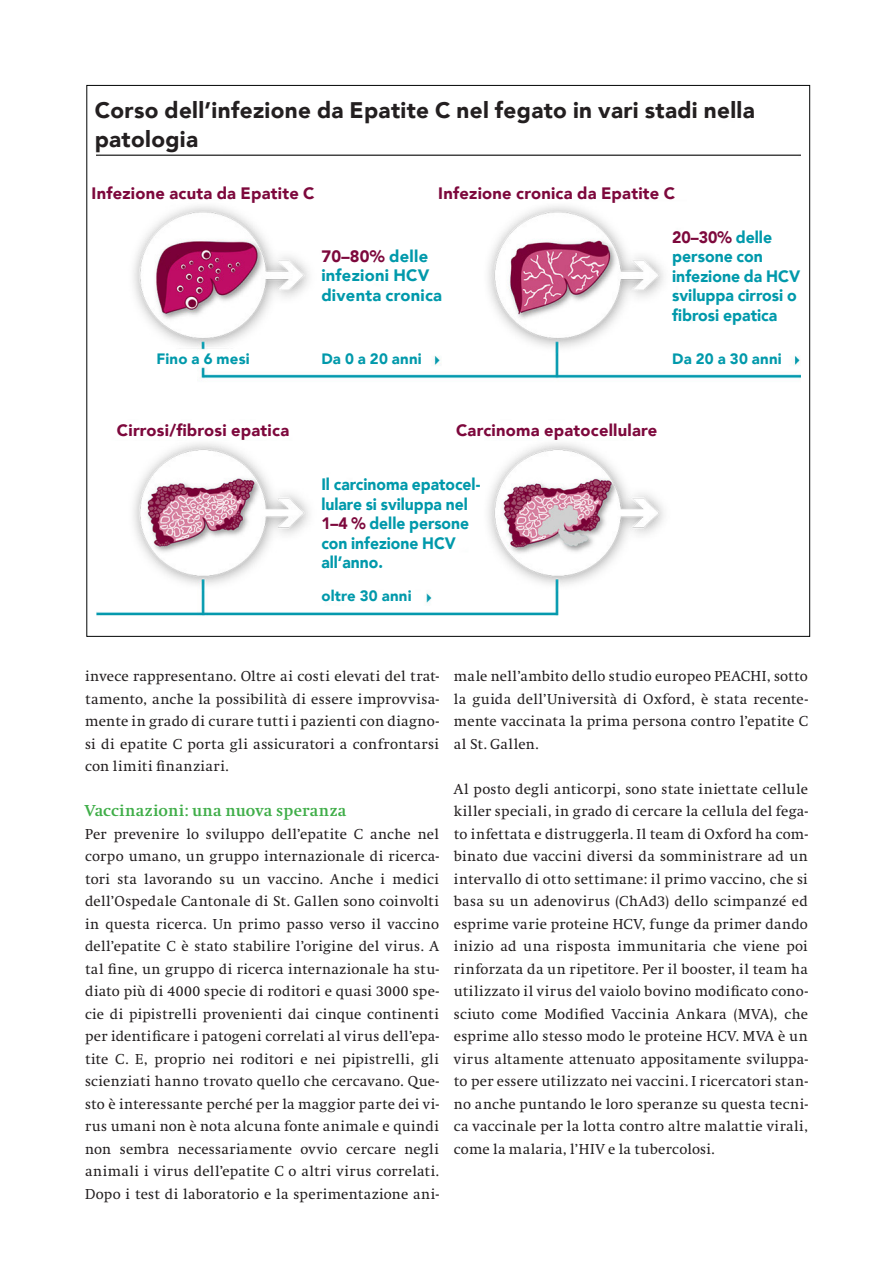
<style>
.page{position:relative;width:893px;height:1263px;background:#fff}
.page>*{position:absolute;margin:0;border:0;box-sizing:border-box;transform-origin:0 0}
.t1{font:900 22.5px/28.5px "Avenir";letter-spacing:.015em;color:#231f20}
.t2{font:900 16.5px "Avenir";letter-spacing:.015em;color:#7d083c}
.t3{font:900 16.5px/19.5px "Avenir";color:#0099ab;scale:.95 1}
.t4{font:900 16.5px/19.5px "Avenir";color:#0099ab;scale:.96 1}
.t5{font:900 16.5px/19.5px "Avenir";color:#0099ab}
.t6{font:700 16.5px "Swift";letter-spacing:.02em;color:#40ae49}
.t7{font:15px/22.5px "Swift";letter-spacing:.015em;color:#231f20;text-align:justify}
.t8{font:900 15px "Avenir";letter-spacing:.015em;color:#0099ab}
.s1{color:#7d083c}
</style>
<div class="page">
<img style="left:96px;top:154px;width:704px;height:462px">
<h1 class="t1" style="left:95px;top:95px;width:662px">Corso dell’infezione da Epatite C nel fegato in vari stadi nella patologia</h1>
<p class="t2" style="left:438px;top:179px;width:238px">Infezione cronica da Epatite C</p>
<p class="t2" style="left:92px;top:179px;width:225px">Infezione acuta da Epatite C</p>
<p class="t5" style="left:321px;top:246px;width:122px"><span class="s1">70–80%</span> delle infezioni HCV diventa cronica</p>
<p class="t8" style="left:156px;top:346px;width:95px">Fino a 6 mesi</p>
<p class="t8" style="left:321px;top:346px;width:102px">Da 0 a 20 anni</p>
<p class="t4" style="left:672px;top:227px;width:135px"><span class="s1">20–30%</span> delle persone con infezione da HCV sviluppa cirrosi o fibrosi epatica</p>
<p class="t8" style="left:672px;top:346px;width:111px">Da 20 a 30 anni</p>
<p class="t2" style="left:117px;top:416px;width:174px">Cirrosi/fibrosi epatica</p>
<p class="t2" style="left:456px;top:416px;width:203px">Carcinoma epatocellulare</p>
<p class="t3" style="left:321px;top:474px;width:169px">Il carcinoma epatocel&shy;lulare si sviluppa nel<br><span class="s1">1–4 %</span> delle persone con infezione HCV all’anno.</p>
<p class="t8" style="left:321px;top:583px;width:92px">oltre 30 anni</p>
<p class="t7" style="left:85px;top:665px;width:355px">invece rappresentano. Oltre ai costi elevati del trat&shy;tamento, anche la possibilità di essere improvvisa&shy;mente in grado di curare tutti i pazienti con diagno&shy;si di epatite C porta gli assicuratori a confrontarsi con limiti finanziari.</p>
<p class="t6" style="left:85px;top:802px;width:263px">Vaccinazioni: una nuova speranza</p>
<p class="t7" style="left:85px;top:823px;width:355px">Per prevenire lo sviluppo dell’epatite C anche nel corpo umano, un gruppo internazionale di ricerca&shy;tori sta lavorando su un vaccino. Anche i medici dell’Ospedale Cantonale di St. Gallen sono coinvolti in questa ricerca. Un primo passo verso il vaccino dell’epatite C è stato stabilire l’origine del virus. A tal fine, un gruppo di ricerca internazionale ha stu&shy;diato più di 4000 specie di roditori e quasi 3000 spe&shy;cie di pipistrelli provenienti dai cinque continenti per identificare i patogeni correlati al virus dell’epa&shy;tite C. E, proprio nei roditori e nei pipistrelli, gli scienziati hanno trovato quello che cercavano. Que&shy;sto è interessante perché per la maggior parte dei vi&shy;rus umani non è nota alcuna fonte animale e quindi non sembra necessariamente ovvio cercare negli animali i virus dell’epatite C o altri virus correlati.<br>Dopo i test di laboratorio e la sperimentazione ani-</p>
<p class="t7" style="left:454px;top:665px;width:355px">male nell’ambito dello studio europeo PEACHI, sotto la guida dell’Università di Oxford, è stata recente&shy;mente vaccinata la prima persona contro l’epatite C al St. Gallen.</p>
<p class="t7" style="left:454px;top:778px;width:355px">Al posto degli anticorpi, sono state iniettate cellule killer speciali, in grado di cercare la cellula del fega&shy;to infettata e distruggerla. Il team di Oxford ha com&shy;binato due vaccini diversi da somministrare ad un intervallo di otto settimane: il primo vaccino, che si basa su un adenovirus (ChAd3) dello scimpanzé ed esprime varie proteine HCV, funge da primer dando inizio ad una risposta immunitaria che viene poi rinforzata da un ripetitore. Per il booster, il team ha utilizzato il virus del vaiolo bovino modificato cono&shy;sciuto come Modified Vaccinia Ankara (MVA), che esprime allo stesso modo le proteine HCV. MVA è un virus altamente attenuato appositamente sviluppa&shy;to per essere utilizzato nei vaccini. I ricercatori stan&shy;no anche puntando le loro speranze su questa tecni&shy;ca vaccinale per la lotta contro altre malattie virali, come la malaria, l’HIV e la tubercolosi.</p>
</div>
